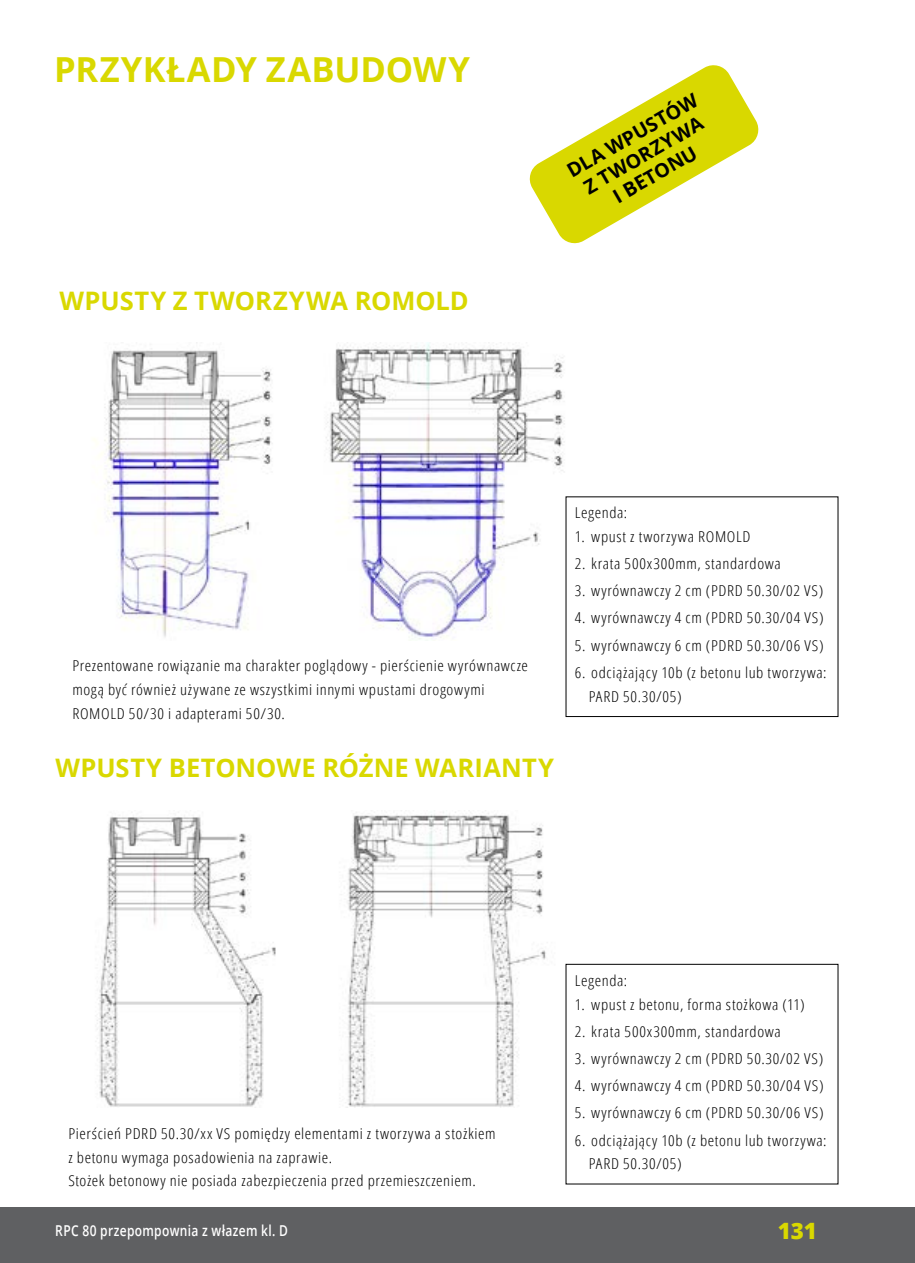
<style>
.page{position:relative;width:915px;height:1263px;background:#fff}
.page>*{position:absolute;margin:0;border:0;box-sizing:border-box;transform-origin:0 0}
.t1{font:700 34.5px "Open Sans";letter-spacing:.01em;color:#d9d800}
.t2{font:700 25.5px "Open Sans";color:#d9d800}
.t3{font:800 22.5px "Open Sans";color:#d9d800}
.t4{font:700 19.5px/22.5px "Open Sans";color:#000;text-align:center}
.t5{font:300 condensed 15px/23.9px "Open Sans";letter-spacing:.035em;color:#000;scale:1.1 1}
.t6{font:600 15px "Open Sans";letter-spacing:.03em;color:#fff;scale:.8 1}
</style>
<div class="page">
<div style="left:0;top:1208px;width:914px;height:55px;background:#5f6062"></div>
<img style="left:94px;top:348px;width:179px;height:289px">
<img style="left:326px;top:343px;width:239px;height:296px">
<img style="left:97px;top:817px;width:179px;height:291px">
<img style="left:346px;top:810px;width:200px;height:298px">
<svg style="left:529px;top:65px;width:230px;height:179px"></svg>
<h1 class="t1" style="left:54px;top:45px;width:417px">PRZYKŁADY ZABUDOWY</h1>
<h2 class="t2" style="left:60px;top:283px;width:410px">WPUSTY Z TWORZYWA ROMOLD</h2>
<h3 class="t4" style="left:562px;top:162px;width:149px;rotate:-30deg">DLA WPUSTÓW<br>Z TWORZYWA<br>I BETONU</h3>
<p class="t5" style="left:72px;top:653px;width:415px">Prezentowane rowiązanie ma charakter poglądowy - pierścienie wyrównawcze mogą być również używane ze wszystkimi innymi wpustami drogowymi<br>ROMOLD 50/30 i adapterami 50/30.</p>
<h2 class="t2" style="left:55px;top:749px;width:499px">WPUSTY BETONOWE RÓŻNE WARIANTY</h2>
<p class="t5" style="left:574px;top:500px;width:49px">Legenda:</p>
<p class="t5" style="left:574px;top:524px;width:161px">1. wpust z tworzywa ROMOLD</p>
<p class="t5" style="left:574px;top:551px;width:189px">2. krata 500x300mm, standardowa</p>
<p class="t5" style="left:574px;top:578px;width:227px">3. wyrównawczy 2 cm (PDRD 50.30/02 VS)</p>
<p class="t5" style="left:574px;top:605px;width:227px">4. wyrównawczy 4 cm (PDRD 50.30/04 VS)</p>
<p class="t5" style="left:574px;top:633px;width:227px">5. wyrównawczy 6 cm (PDRD 50.30/06 VS)</p>
<p class="t5" style="left:588px;top:660px;width:218px;text-indent:-14px">6. odciążający 10b (z betonu lub tworzywa:<br>PARD 50.30/05)</p>
<p class="t5" style="left:68px;top:1121px;width:390px">Pierścień PDRD 50.30/xx VS pomiędzy elementami z tworzywa a stożkiem z betonu wymaga posadowienia na zaprawie.<br>Stożek betonowy nie posiada zabezpieczenia przed przemieszczeniem.</p>
<p class="t6" style="left:55px;top:1220px;width:292px">RPC 80 przepompownia z włazem kl. D</p>
<p class="t5" style="left:574px;top:968px;width:49px">Legenda:</p>
<p class="t5" style="left:574px;top:992px;width:210px">1. wpust z betonu, forma stożkowa (11)</p>
<p class="t5" style="left:574px;top:1019px;width:189px">2. krata 500x300mm, standardowa</p>
<p class="t5" style="left:574px;top:1046px;width:227px">3. wyrównawczy 2 cm (PDRD 50.30/02 VS)</p>
<p class="t5" style="left:574px;top:1073px;width:227px">4. wyrównawczy 4 cm (PDRD 50.30/04 VS)</p>
<p class="t5" style="left:574px;top:1100px;width:227px">5. wyrównawczy 6 cm (PDRD 50.30/06 VS)</p>
<p class="t5" style="left:588px;top:1128px;width:218px;text-indent:-14px">6. odciążający 10b (z betonu lub tworzywa:<br>PARD 50.30/05)</p>
<h3 class="t3" style="left:777px;top:1214px;width:41px">131</h3>
</div>
